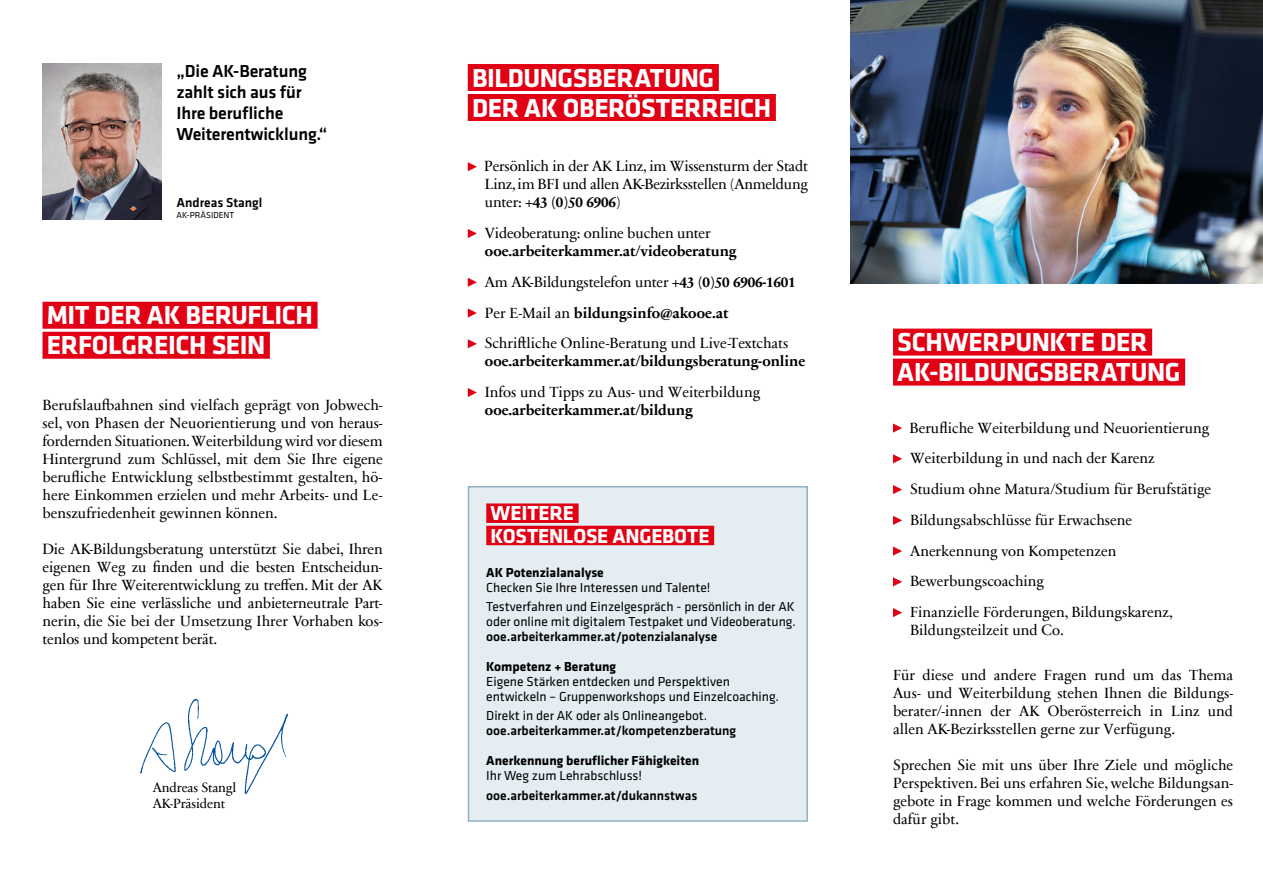
<style>
.page{position:relative;width:1263px;height:893px;background:#fff}
.page>*{position:absolute;margin:0;border:0;box-sizing:border-box;transform-origin:0 0}
.t1{font:700 27px/30px "Klavika Basic";letter-spacing:-.015em;color:#fff}
.t2{font:700 21px/22.2px "Klavika Basic";letter-spacing:-.01em;color:#fff}
.t3{font:500 18px/21px "Klavika Basic";letter-spacing:-.01em;color:#000}
.t4{font:15px/18px "Sabon Next Com";color:#000;text-align:justify}
.t5{font:700 15px "Sabon Next Com";letter-spacing:-.005em;color:#000}
.t6{font:13.5px/19.2px "Klavika Basic";color:#000}
.t7{font:500 13.5px "Klavika Basic";color:#000}
.t8{font:700 13.5px "Klavika Basic";color:#000}
.t9{font:13.5px/16.5px "Sabon Next Com";letter-spacing:-.01em;color:#000}
.t10{font:9px "Klavika Basic";color:#000}
.s1{font-weight:700}
</style>
<div class="page">
<img style="left:850px;top:0;width:413px;height:284px">
<div style="left:43px;top:302px;width:275px;height:27px;background:#e20015"></div>
<div style="left:43px;top:332px;width:227px;height:27px;background:#e20015"></div>
<img style="left:140px;top:698px;width:148px;height:97px">
<img style="left:43px;top:64px;width:119px;height:156px">
<div style="left:468px;top:64px;width:251px;height:27px;background:#e20015"></div>
<div style="left:468px;top:94px;width:308px;height:27px;background:#e20015"></div>
<svg style="left:468px;top:162px;width:9px;height:9px"></svg>
<svg style="left:468px;top:229px;width:9px;height:9px"></svg>
<svg style="left:468px;top:278px;width:9px;height:9px"></svg>
<svg style="left:468px;top:308px;width:9px;height:10px"></svg>
<svg style="left:468px;top:339px;width:9px;height:9px"></svg>
<svg style="left:468px;top:388px;width:9px;height:9px"></svg>
<div style="left:468px;top:487px;width:339px;height:334px;background:#e4edf1"></div>
<div style="left:486px;top:503px;width:93px;height:20px;background:#e20015"></div>
<div style="left:486px;top:526px;width:228px;height:19px;background:#e20015"></div>
<div style="left:468px;top:486px;width:340px;height:336px;border:2px solid #91b2c1"></div>
<div style="left:893px;top:329px;width:259px;height:27px;background:#e20015"></div>
<div style="left:893px;top:359px;width:292px;height:27px;background:#e20015"></div>
<svg style="left:893px;top:423px;width:9px;height:10px"></svg>
<svg style="left:893px;top:454px;width:9px;height:9px"></svg>
<svg style="left:893px;top:485px;width:9px;height:9px"></svg>
<svg style="left:893px;top:516px;width:9px;height:9px"></svg>
<svg style="left:893px;top:546px;width:9px;height:10px"></svg>
<svg style="left:893px;top:577px;width:9px;height:9px"></svg>
<svg style="left:893px;top:608px;width:9px;height:9px"></svg>
<p class="t3" style="left:176px;top:60px;width:152px">„Die AK-Beratung zahlt sich aus für<br>Ihre berufliche<br>Weiterentwicklung.“</p>
<p class="t7" style="left:176px;top:194px;width:87px">Andreas Stangl</p>
<p class="t10" style="left:176px;top:209px;width:59px">AK-PRÄSIDENT</p>
<h1 class="t1" style="left:47px;top:299px;width:268px">MIT DER AK BERUFLICH<br>ERFOLGREICH SEIN</h1>
<p class="t4" style="left:43px;top:395px;width:342px">Berufslaufbahnen sind vielfach geprägt von Jobwech&shy;sel, von Phasen der Neuorientierung und von heraus&shy;fordernden Situationen. Weiterbildung wird vor diesem Hintergrund zum Schlüssel, mit dem Sie Ihre eigene berufliche Entwicklung selbstbestimmt gestalten, hö&shy;here Einkommen erzielen und mehr Arbeits- und Le&shy;benszufriedenheit gewinnen können.</p>
<p class="t4" style="left:43px;top:539px;width:342px">Die AK-Bildungsberatung unterstützt Sie dabei, Ihren eigenen Weg zu finden und die besten Entscheidun&shy;gen für Ihre Weiterentwicklung zu treffen. Mit der AK haben Sie eine verlässliche und anbieterneutrale Part&shy;nerin, die Sie bei der Umsetzung Ihrer Vorhaben kos&shy;tenlos und kompetent berät.</p>
<p class="t9" style="left:153px;top:778px;width:85px">Andreas Stangl<br>AK-Präsident</p>
<h1 class="t1" style="left:472px;top:61px;width:301px">BILDUNGSBERATUNG<br>DER AK OBERÖSTERREICH</h1>
<p class="t4" style="left:484px;top:157px;width:325px">Persönlich in der AK Linz, im Wissensturm der Stadt Linz, im BFI und allen AK-Bezirksstellen (Anmeldung unter: <span class="s1">+43 (0)50 6906</span>)</p>
<p class="t4" style="left:485px;top:223px;width:227px">Videoberatung: online buchen unter</p>
<p class="t4" style="left:485px;top:235px;width:312px;line-height:30.8px;text-align:left"><span class="s1">ooe.arbeiterkammer.at/videoberatung<br></span>Am AK-Bildungstelefon unter <span class="s1">+43 (0)50 6906-1601<br></span>Per E-Mail an <span class="s1">bildungsinfo@akooe.at </span>Schriftliche Online-Beratung und Live-Textchats</p>
<p class="t5" style="left:485px;top:350px;width:322px">ooe.arbeiterkammer.at/bildungsberatung-online</p>
<p class="t4" style="left:485px;top:382px;width:277px">Infos und Tipps zu Aus- und Weiterbildung</p>
<p class="t5" style="left:485px;top:398px;width:210px">ooe.arbeiterkammer.at/bildung</p>
<h2 class="t2" style="left:490px;top:501px;width:221px">WEITERE<br>KOSTENLOSE ANGEBOTE</h2>
<p class="t8" style="left:486px;top:563px;width:119px">AK Potenzialanalyse</p>
<p class="t6" style="left:486px;top:577px;width:310px">Checken Sie Ihre Interessen und Talente!<br>Testverfahren und Einzelgespräch - persönlich in der AK</p>
<p class="t6" style="left:486px;top:612px;width:311px">oder online mit digitalem Testpaket und Videoberatung.</p>
<p class="t7" style="left:486px;top:627px;width:233px">ooe.arbeiterkammer.at/potenzialanalyse</p>
<p class="t8" style="left:486px;top:657px;width:131px">Kompetenz + Beratung</p>
<p class="t6" style="left:486px;top:674px;width:294px;line-height:15px">Eigene Stärken entdecken und Perspektiven entwickeln – Gruppenworkshops und Einzelcoaching.</p>
<p class="t6" style="left:486px;top:706px;width:223px">Direkt in der AK oder als Onlineangebot.</p>
<p class="t7" style="left:486px;top:722px;width:251px">ooe.arbeiterkammer.at/kompetenzberatung</p>
<p class="t8" style="left:486px;top:751px;width:214px">Anerkennung beruflicher Fähigkeiten</p>
<p class="t6" style="left:486px;top:766px;width:157px">Ihr Weg zum Lehrabschluss!</p>
<p class="t7" style="left:486px;top:786px;width:213px">ooe.arbeiterkammer.at/dukannstwas</p>
<h1 class="t1" style="left:897px;top:326px;width:285px">SCHWERPUNKTE DER<br>AK-BILDUNGSBERATUNG</h1>
<p class="t4" style="left:909px;top:412px;width:303px;line-height:30.8px;text-align:left">Berufliche Weiterbildung und Neuorientierung Weiterbildung in und nach der Karenz Studium ohne Matura/Studium für Berufstätige Bildungsabschlüsse für Erwachsene Anerkennung von Kompetenzen Bewerbungscoaching<br>Finanzielle Förderungen, Bildungskarenz,</p>
<p class="t4" style="left:910px;top:620px;width:155px">Bildungsteilzeit und Co.</p>
<p class="t4" style="left:893px;top:665px;width:342px">Für diese und andere Fragen rund um das Thema Aus- und Weiterbildung stehen Ihnen die Bildungs&shy;berater/-innen der AK Oberösterreich in Linz und allen AK-Bezirksstellen gerne zur Verfügung.</p>
<p class="t4" style="left:893px;top:755px;width:342px">Sprechen Sie mit uns über Ihre Ziele und mögliche Perspektiven. Bei uns erfahren Sie, welche Bildungsan&shy;gebote in Frage kommen und welche Förderungen es dafür gibt.</p>
</div>
